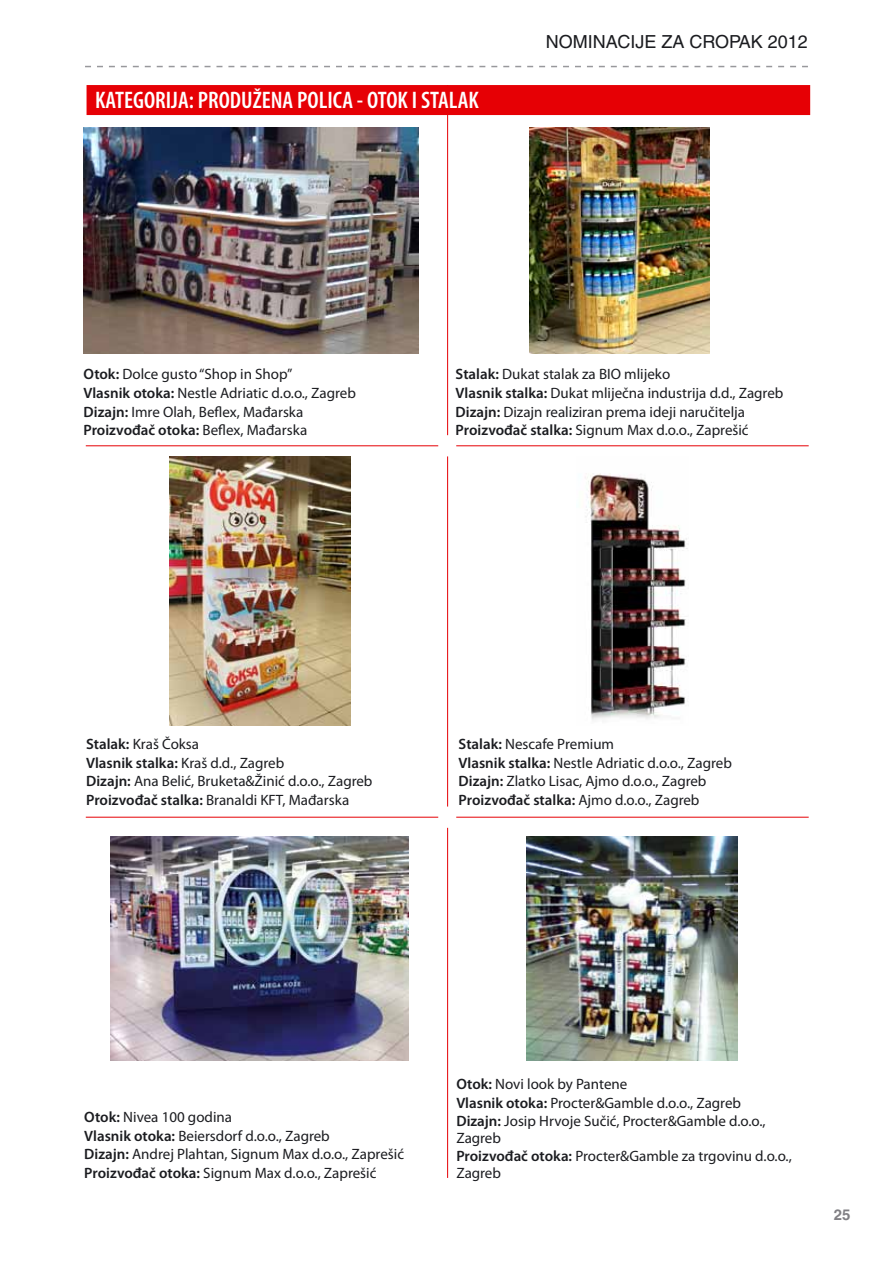
<style>
.page{position:relative;width:893px;height:1263px;background:#fff}
.page>*{position:absolute;margin:0;border:0;box-sizing:border-box;transform-origin:0 0}
.t1{font:600 condensed 24px "Myriad Pro";color:#fff}
.t2{font:18px "Helvetica CE";color:#1b1c20}
.t3{font:15px/18.6px "Myriad Pro";color:#1b1c20}
.t4{font:700 15px "Helvetica CE";color:#818084}
.s1{font-weight:600}
</style>
<div class="page">
<svg style="left:85px;top:66px;width:723px;height:1px"></svg>
<hr style="left:447px;top:85px;width:1px;height:350px;background:#e60005">
<hr style="left:447px;top:828px;width:1px;height:350px;background:#e60005">
<hr style="left:86px;top:817px;width:352px;height:1px;background:#e60005">
<hr style="left:456px;top:817px;width:353px;height:1px;background:#e60005">
<hr style="left:86px;top:445px;width:352px;height:1px;background:#e60005">
<hr style="left:456px;top:445px;width:353px;height:1px;background:#e60005">
<hr style="left:447px;top:456px;width:1px;height:350px;background:#e60005">
<img style="left:111px;top:836px;width:298px;height:224px">
<img style="left:585px;top:473px;width:103px;height:247px">
<img style="left:170px;top:456px;width:180px;height:270px">
<img style="left:530px;top:128px;width:180px;height:226px">
<img style="left:84px;top:128px;width:334px;height:226px">
<div style="left:87px;top:85px;width:723px;height:30px;background:#e60005"></div>
<img style="left:526px;top:836px;width:211px;height:225px">
<h1 class="t1" style="left:95px;top:85px;width:385px">KATEGORIJA: PRODUŽENA POLICA - OTOK I STALAK</h1>
<p class="t2" style="left:546px;top:31px;width:264px">NOMINACIJE ZA CROPAK 2012</p>
<p class="t3" style="left:84px;top:365px;width:274px"><span class="s1">Otok:</span> Dolce gusto “Shop in Shop”<br><span class="s1">Vlasnik otoka:</span> Nestle Adriatic d.o.o., Zagreb <span class="s1">Dizajn:</span> Imre Olah, Beflex, Mađarska <span class="s1">Proizvođač otoka:</span> Beflex, Mađarska</p>
<p class="t3" style="left:456px;top:365px;width:329px"><span class="s1">Stalak:</span> Dukat stalak za BIO mlijeko<br><span class="s1">Vlasnik stalka:</span> Dukat mliječna industrija d.d., Zagreb <span class="s1">Dizajn:</span> Dizajn realiziran prema ideji naručitelja <span class="s1">Proizvođač stalka:</span> Signum Max d.o.o., Zaprešić</p>
<p class="t3" style="left:86px;top:735px;width:288px"><span class="s1">Stalak:</span> Kraš Čoksa<br><span class="s1">Vlasnik stalka:</span> Kraš d.d., Zagreb<br><span class="s1">Dizajn:</span> Ana Belić, Bruketa&amp;Žinić d.o.o., Zagreb <span class="s1">Proizvođač stalka:</span> Branaldi KFT, Mađarska</p>
<p class="t3" style="left:459px;top:735px;width:275px"><span class="s1">Stalak:</span> Nescafe Premium<br><span class="s1">Vlasnik stalka:</span> Nestle Adriatic d.o.o., Zagreb <span class="s1">Dizajn:</span> Zlatko Lisac, Ajmo d.o.o., Zagreb <span class="s1">Proizvođač stalka:</span> Ajmo d.o.o., Zagreb</p>
<p class="t3" style="left:84px;top:1107px;width:321px"><span class="s1">Otok:</span> Nivea 100 godina<br><span class="s1">Vlasnik otoka:</span> Beiersdorf d.o.o., Zagreb<br><span class="s1">Dizajn:</span> Andrej Plahtan, Signum Max d.o.o., Zaprešić <span class="s1">Proizvođač otoka:</span> Signum Max d.o.o., Zaprešić</p>
<p class="t3" style="left:456px;top:1074px;width:311px"><span class="s1">Otok:</span> Novi look by Pantene<br><span class="s1">Vlasnik otoka:</span> Procter&amp;Gamble d.o.o., Zagreb<br><span class="s1">Dizajn:</span> Josip Hrvoje Sučić, Procter&amp;Gamble d.o.o.,</p>
<p class="t3" style="left:456px;top:1128px;width:337px">Zagreb<br><span class="s1">Proizvođač otoka:</span> Procter&amp;Gamble za trgovinu d.o.o.,</p>
<p class="t3" style="left:456px;top:1163px;width:46px">Zagreb</p>
<p class="t4" style="left:834px;top:1206px;width:18px">25</p>
</div>
